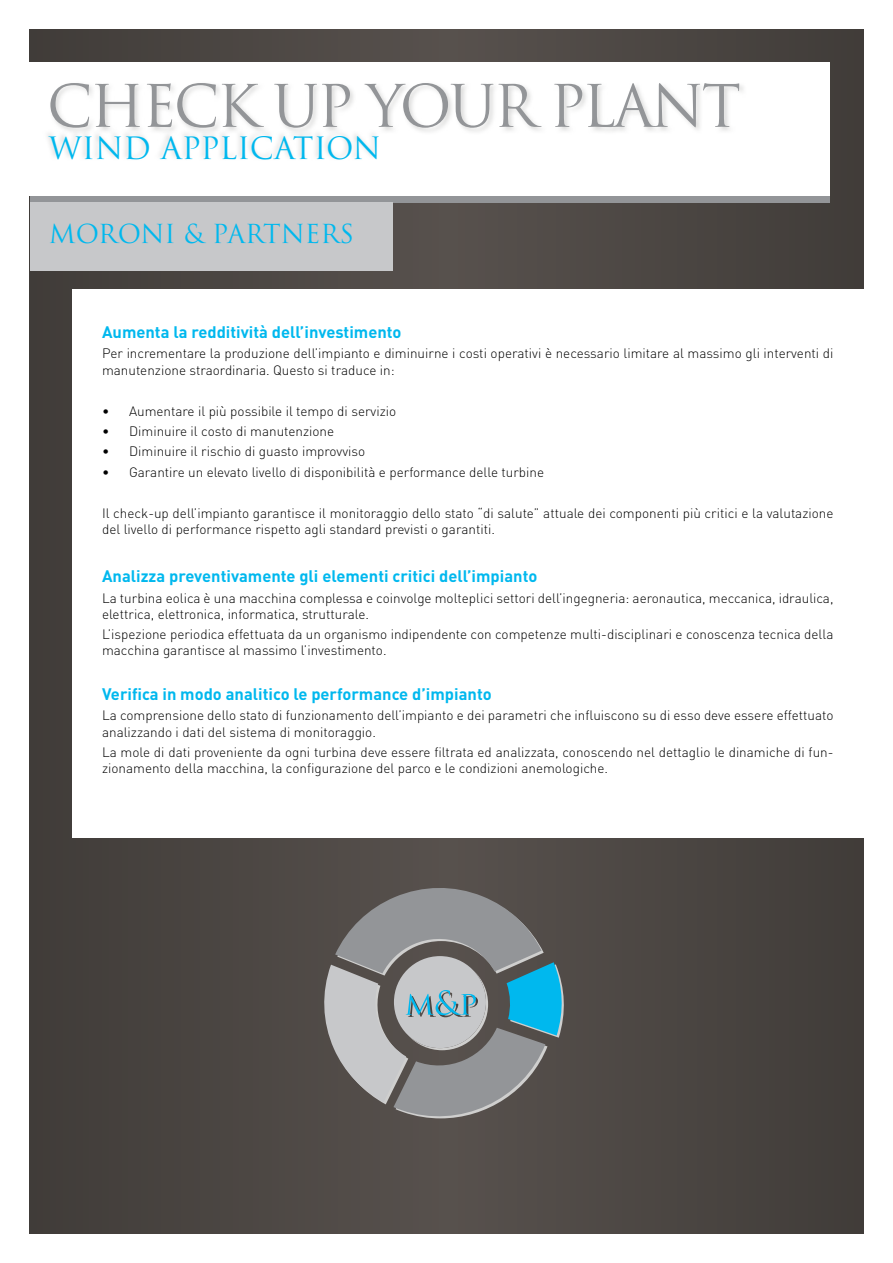
<style>
.page{position:relative;width:893px;height:1263px;background:#fff}
.page>*{position:absolute;margin:0;border:0;box-sizing:border-box;transform-origin:0 0}
.t1{font:57px "Trajan Pro";letter-spacing:-.05em;color:#939598}
.t2{font:30px "Trajan Pro";color:#00b8ee}
.t3{font:25.5px "Trajan Pro";color:#00b8ee}
.t4{font:700 16.5px "DIN";color:#00b8ee}
.t5{font:300 13.5px/16.2px "DIN";color:#000}
</style>
<div class="page">
<div style="left:30px;top:30px;width:833px;height:1203px;background:#494441"></div>
<div style="left:29px;top:62px;width:800px;height:134px;background:#fff"></div>
<div style="left:30px;top:196px;width:799px;height:6px;background:#939598"></div>
<div style="left:72px;top:289px;width:795px;height:549px;background:#fff"></div>
<div style="left:30px;top:202px;width:363px;height:68px;background:#c7c8ca"></div>
<div style="left:49px;top:82px;width:698px;height:53px;background:#cfcfce;opacity:.75"></div>
<div style="left:42px;top:130px;width:338px;height:32px;background:#fafafa"></div>
<svg style="left:324px;top:885px;width:240px;height:245px"></svg>
<h1 class="t1" style="left:47px;top:70px;width:135px">CHeck</h1>
<h1 class="t1" style="left:272px;top:70px;width:470px">UP YOUR PLANT</h1>
<h2 class="t2" style="left:49px;top:129px;width:334px">WIND APPLICATION</h2>
<h3 class="t3" style="left:49px;top:218px;width:307px">MORONI &amp; PARTNERS</h3>
<p class="t4" style="left:102px;top:321px;width:301px">Aumenta la redditività dell’investimento</p>
<p class="t5" style="left:102px;top:345px;width:733px">Per incrementare la produzione dell’impianto e diminuirne i costi operativi è necessario limitare al massimo gli interventi di manutenzione straordinaria. Questo si traduce in:</p>
<p class="t5" style="left:102px;top:402px;width:296px">• Aumentare il più possibile il tempo di servizio</p>
<p class="t5" style="left:102px;top:423px;width:234px">• Diminuire il costo di manutenzione</p>
<p class="t5" style="left:102px;top:443px;width:265px">• Diminuire il rischio di guasto improvviso</p>
<p class="t5" style="left:102px;top:464px;width:444px">• Garantire un elevato livello di disponibilità e performance delle turbine</p>
<p class="t5" style="left:102px;top:505px;width:733px">Il check-up dell’impianto garantisce il monitoraggio dello stato “di salute” attuale dei componenti più critici e la valutazione del livello di performance rispetto agli standard previsti o garantiti.</p>
<p class="t4" style="left:102px;top:565px;width:437px">Analizza preventivamente gli elementi critici dell’impianto</p>
<p class="t5" style="left:102px;top:589px;width:733px">La turbina eolica è una macchina complessa e coinvolge molteplici settori dell’ingegneria: aeronautica, meccanica, idraulica, elettrica, elettronica, informatica, strutturale.</p>
<p class="t5" style="left:102px;top:626px;width:733px">L’ispezione periodica effettuata da un organismo indipendente con competenze multi-disciplinari e conoscenza tecnica della macchina garantisce al massimo l’investimento.</p>
<p class="t4" style="left:102px;top:683px;width:391px">Verifica in modo analitico le performance d’impianto</p>
<p class="t5" style="left:102px;top:707px;width:733px">La comprensione dello stato di funzionamento dell’impianto e dei parametri che influiscono su di esso deve essere effettuato analizzando i dati del sistema di monitoraggio.</p>
<p class="t5" style="left:102px;top:744px;width:733px">La mole di dati proveniente da ogni turbina deve essere filtrata ed analizzata, conoscendo nel dettaglio le dinamiche di fun&shy;zionamento della macchina, la configurazione del parco e le condizioni anemologiche.</p>
</div>
